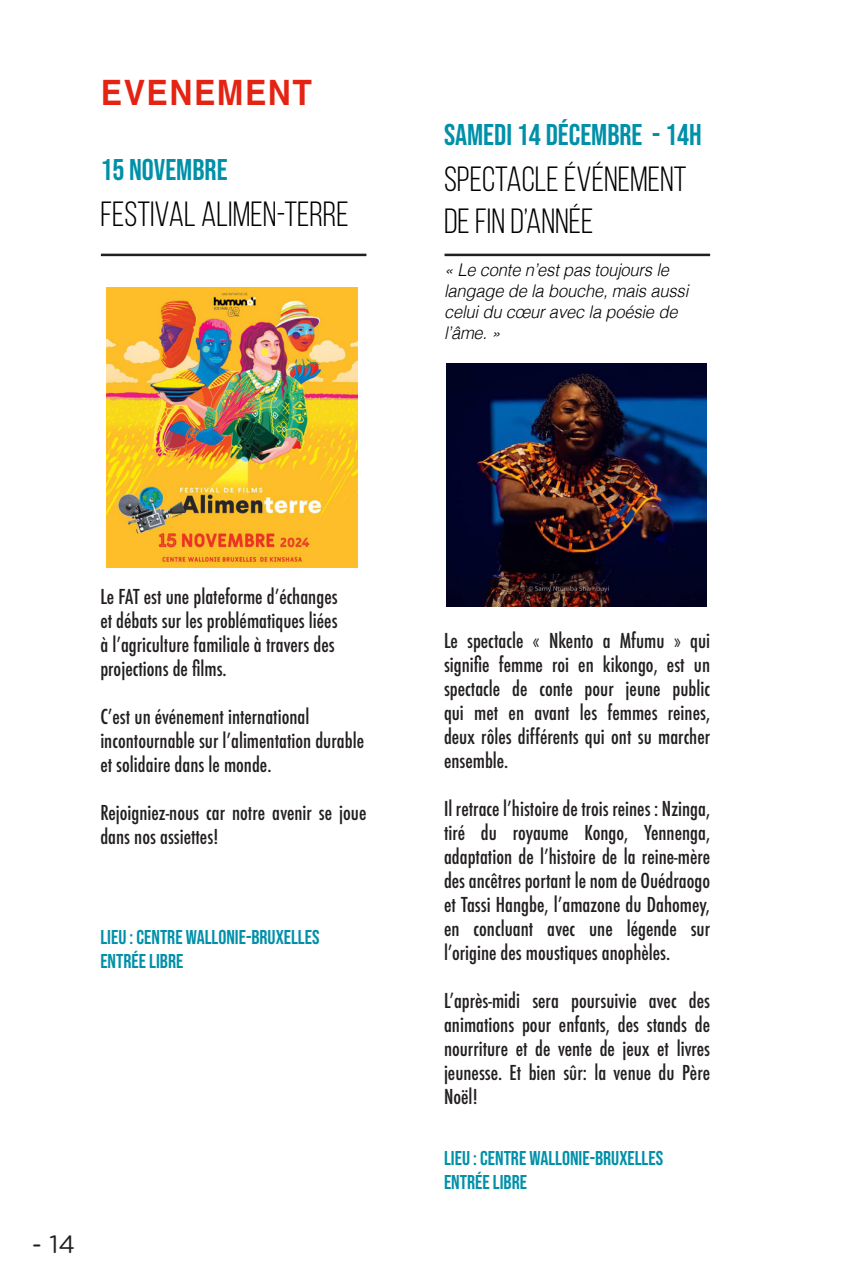
<style>
.page{position:relative;width:851px;height:1276px;background:#fff}
.page>*{position:absolute;margin:0;border:0;box-sizing:border-box;transform-origin:0 0}
.t1{font:35px "Bebas Neue";color:#000}
.t2{font:700 35px "Helvetica";letter-spacing:.05em;color:#e42313;scale:.91 1}
.t3{font:30px "Bebas Neue";color:#0090a9}
.t4{font:25px "Gotham Rounded";color:#231f20}
.t5{font:500 condensed 20px/24px "Futura";color:#231f20}
.t6{font:20px "Bebas Neue";color:#0090a9}
.t7{font:italic 300 17.5px/21px "Helvetica";letter-spacing:-.01em;color:#000;scale:.94 1}
</style>
<div class="page">
<hr style="left:101px;top:254px;width:265px;height:2px;background:#231f20">
<img style="left:107px;top:287px;width:250px;height:281px">
<hr style="left:444px;top:254px;width:266px;height:2px;background:#231f20">
<img style="left:446px;top:363px;width:260px;height:243px">
<p class="t2" style="left:101px;top:71px;width:233px">EVENEMENT</p>
<p class="t3" style="left:100px;top:153px;width:129px">15 NOVEMBRE</p>
<p class="t1" style="left:100px;top:196px;width:250px">FESTIVAL ALIMEN-TERRE</p>
<p class="t3" style="left:444px;top:117px;width:259px">SAMEDI 14 DÉCEMBRE - 14H</p>
<p class="t1" style="left:444px;top:160px;width:244px">SPECTACLE ÉVÉNEMENT</p>
<p class="t1" style="left:444px;top:202px;width:151px">DE FIN D’ANNÉE</p>
<p class="t7" style="left:444px;top:258px;width:261px">« Le conte n’est pas toujours le langage de la bouche, mais aussi celui du cœur avec la poésie de l’âme. »</p>
<p class="t5" style="left:100px;top:584px;width:239px">Le FAT est une plateforme d’échanges et débats sur les problématiques liées à l’agriculture familiale à travers des projections de films.</p>
<p class="t5" style="left:100px;top:704px;width:265px">C’est un événement international incontournable sur l’alimentation durable et solidaire dans le monde.</p>
<p class="t5" style="left:100px;top:800px;width:267px">Rejoigniez-nous car notre avenir se joue dans nos assiettes!</p>
<p class="t6" style="left:100px;top:925px;width:221px">LIEU : CENTRE WALLONIE-BRUXELLES</p>
<p class="t6" style="left:100px;top:949px;width:84px">ENTRÉE LIBRE</p>
<p class="t4" style="left:32px;top:1227px;width:45px">- 14</p>
<p class="t5" style="left:444px;top:629px;width:267px;text-align:justify">Le spectacle « Nkento a Mfumu » qui signifie femme roi en kikongo, est un spectacle de conte pour jeune public qui met en avant les femmes reines, deux rôles différents qui ont su marcher ensemble.</p>
<p class="t5" style="left:444px;top:797px;width:267px;text-align:justify">Il retrace l’histoire de trois reines : Nzinga, tiré du royaume Kongo, Yennenga, adaptation de l’histoire de la reine-mère des ancêtres portant le nom de Ouédraogo et Tassi Hangbe, l’amazone du Dahomey, en concluant avec une légende sur l’origine des moustiques anophèles.</p>
<p class="t5" style="left:444px;top:989px;width:267px;text-align:justify">L’après-midi sera poursuivie avec des animations pour enfants, des stands de nourriture et de vente de jeux et livres jeunesse. Et bien sûr: la venue du Père Noël!</p>
<p class="t6" style="left:444px;top:1146px;width:221px">LIEU : CENTRE WALLONIE-BRUXELLES</p>
<p class="t6" style="left:444px;top:1170px;width:84px">ENTRÉE LIBRE</p>
</div>
